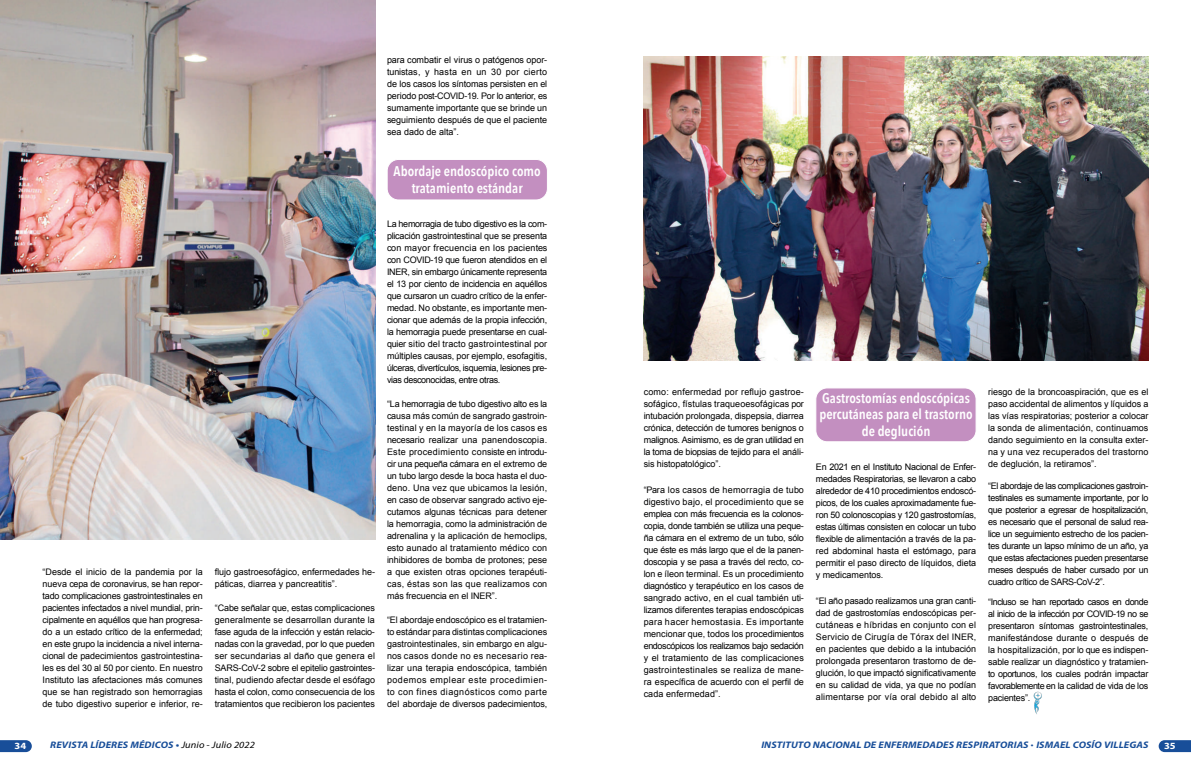
<style>
.page{position:relative;width:1191px;height:766px;background:#fff}
.page>*{position:absolute;margin:0;border:0;box-sizing:border-box;transform-origin:0 0}
.t1{font:600 14px/16.8px "Avenir Next Condensed";color:#fff;text-align:center}
.t2{font:italic 700 9.5px "Myriad Pro";letter-spacing:.01em;color:#184e99;scale:1.1 1}
.t3{font:700 9.5px "Myriad Pro";color:#fff;scale:1.1 1}
.t4{font:9px/12px "Arial";letter-spacing:-.005em;color:#000001;text-align:justify}
.s1{font-weight:400;color:#000001}
.s2{font-family:"Helvetica Neue LT Std";font-weight:900;font-style:normal;font-stretch:condensed}
</style>
<div class="page">
<div style="left:816px;top:388px;width:160px;height:53px;background:#c38fc0;border-radius:11px"></div>
<div style="left:815px;top:388px;width:161px;height:54px;border:1px solid #fff;border-radius:11px"></div>
<div style="left:387px;top:159px;width:160px;height:41px;background:#c38fc0;border-radius:11px"></div>
<div style="left:387px;top:159px;width:160px;height:41px;border:1px solid #fff;border-radius:11px"></div>
<svg style="left:1158px;top:740px;width:33px;height:11px"></svg>
<svg style="left:0;top:740px;width:32px;height:11px"></svg>
<img style="left:643px;top:57px;width:505px;height:303px">
<img style="left:0;top:0;width:375px;height:539px">
<img style="left:1033px;top:691px;width:9px;height:23px">
<p class="t4" style="left:43px;top:565px;width:162px">“Desde el inicio de la pandemia por la nueva cepa de coronavirus, se han repor&shy;tado complicaciones gastrointestinales en pacientes infectados a nivel mundial, prin&shy;cipalmente en aquéllos que han progresa&shy;do a un estado crítico de la enfermedad; en este grupo la incidencia a nivel interna&shy;cional de padecimientos gastrointestina&shy;les es del 30 al 50 por ciento. En nuestro Instituto las afectaciones más comunes que se han registrado son hemorragias de tubo digestivo superior e inferior, re-</p>
<p class="t4" style="left:215px;top:565px;width:162px">flujo gastroesofágico, enfermedades he&shy;páticas, diarrea y pancreatitis”.</p>
<p class="t4" style="left:215px;top:601px;width:162px">“Cabe señalar que, estas complicaciones generalmente se desarrollan durante la fase aguda de la infección y están relacio&shy;nadas con la gravedad, por lo que pueden ser secundarias al daño que genera el SARS-CoV-2 sobre el epitelio gastrointes&shy;tinal, pudiendo afectar desde el esófago hasta el colon, como consecuencia de los tratamientos que recibieron los pacientes</p>
<p class="t4" style="left:387px;top:54px;width:162px">para combatir el virus o patógenos opor&shy;tunistas, y hasta en un 30 por cierto de los casos los síntomas persisten en el periodo post-COVID-19. Por lo anterior, es sumamente importante que se brinde un seguimiento después de que el paciente sea dado de alta”.</p>
<h1 class="t1" style="left:393px;top:162px;width:149px">Abordaje endoscópico como tratamiento estándar</h1>
<p class="t4" style="left:387px;top:218px;width:162px">La hemorragia de tubo digestivo es la com&shy;plicación gastrointestinal que se presenta con mayor frecuencia en los pacientes con COVID-19 que fueron atendidos en el INER, sin embargo únicamente representa el 13 por ciento de incidencia en aquéllos que cursaron un cuadro crítico de la enfer&shy;medad. No obstante, es importante men&shy;cionar que además de la propia infección, la hemorragia puede presentarse en cual&shy;quier sitio del tracto gastrointestinal por múltiples causas, por ejemplo, esofagitis, úlceras, divertículos, isquemia, lesiones pre&shy;vias desconocidas, entre otras.</p>
<p class="t4" style="left:387px;top:398px;width:162px">“La hemorragia de tubo digestivo alto es la causa más común de sangrado gastroin&shy;testinal y en la mayoría de los casos es necesario realizar una panendoscopia.<br>Este procedimiento consiste en introdu&shy;cir una pequeña cámara en el extremo de un tubo largo desde la boca hasta el duo&shy;deno. Una vez que ubicamos la lesión, en caso de observar sangrado activo eje&shy;cutamos algunas técnicas para detener la hemorragia, como la administración de adrenalina y la aplicación de hemoclips, esto aunado al tratamiento médico con inhibidores de bomba de protones; pese a que existen otras opciones terapéuti&shy;cas, éstas son las que realizamos con más frecuencia en el INER”.</p>
<p class="t4" style="left:387px;top:614px;width:162px">“El abordaje endoscópico es el tratamien&shy;to estándar para distintas complicaciones gastrointestinales, sin embargo en algu&shy;nos casos donde no es necesario rea&shy;lizar una terapia endoscópica, también podemos emplear este procedimien&shy;to con fines diagnósticos como parte del abordaje de diversos padecimientos,</p>
<p class="t4" style="left:643px;top:386px;width:162px">como: enfermedad por reflujo gastroe&shy;sofágico, fístulas traqueoesofágicas por intubación prolongada, dispepsia, diarrea crónica, detección de tumores benignos o malignos. Asimismo, es de gran utilidad en la toma de biopsias de tejido para el análi&shy;sis histopatológico”.</p>
<p class="t4" style="left:643px;top:484px;width:162px">“Para los casos de hemorragia de tubo digestivo bajo, el procedimiento que se emplea con más frecuencia es la colonos&shy;copia, donde también se utiliza una peque&shy;ña cámara en el extremo de un tubo, sólo que éste es más largo que el de la panen&shy;doscopia y se pasa a través del recto, co&shy;lon e íleon terminal. Es un procedimiento diagnóstico y terapéutico en los casos de sangrado activo, en el cual también uti&shy;lizamos diferentes terapias endoscópicas para hacer hemostasia. Es importante mencionar que, todos los procedimientos endoscópicos los realizamos bajo sedación y el tratamiento de las complicaciones gastrointestinales se realiza de mane&shy;ra específica de acuerdo con el perfil de cada enfermedad”.</p>
<h1 class="t1" style="left:819px;top:389px;width:155px">Gastrostomías endoscópicas percutáneas para el trastorno de deglución</h1>
<p class="t4" style="left:816px;top:461px;width:162px">En 2021 en el Instituto Nacional de Enfer&shy;medades Respiratorias, se llevaron a cabo alrededor de 410 procedimientos endoscó&shy;picos, de los cuales aproximadamente fue&shy;ron 50 colonoscopias y 120 gastrostomías, estas últimas consisten en colocar un tubo flexible de alimentación a través de la pa&shy;red abdominal hasta el estómago, para permitir el paso directo de líquidos, dieta y medicamentos.</p>
<p class="t4" style="left:816px;top:595px;width:162px">“El año pasado realizamos una gran canti&shy;dad de gastrostomías endoscópicas per&shy;cutáneas e híbridas en conjunto con el Servicio de Cirugía de Tórax del INER, en pacientes que debido a la intubación prolongada presentaron trastorno de de&shy;glución, lo que impactó significativamente en su calidad de vida, ya que no podían alimentarse por vía oral debido al alto</p>
<p class="t4" style="left:988px;top:386px;width:162px">riesgo de la broncoaspiración, que es el paso accidental de alimentos y líquidos a las vías respiratorias; posterior a colocar la sonda de alimentación, continuamos dando seguimiento en la consulta exter&shy;na y una vez recuperados del trastorno de deglución, la retiramos”.</p>
<p class="t4" style="left:988px;top:480px;width:162px">“El abordaje de las complicaciones gastroin&shy;testinales es sumamente importante, por lo que posterior a egresar de hospitalización, es necesario que el personal de salud rea&shy;lice un seguimiento estrecho de los pacien&shy;tes durante un lapso mínimo de un año, ya que estas afectaciones pueden presentarse meses después de haber cursado por un cuadro crítico de SARS-CoV-2”.</p>
<p class="t4" style="left:988px;top:596px;width:162px">“Incluso se han reportado casos en donde al inicio de la infección por COVID-19 no se presentaron síntomas gastrointestinales, manifestándose durante o después de la hospitalización, por lo que es indispen&shy;sable realizar un diagnóstico y tratamien&shy;to oportunos, los cuales podrán impactar favorablemente en la calidad de vida de los pacientes”.</p>
<p class="t3" style="left:15px;top:739px;width:12px">34</p>
<p class="t2" style="left:50px;top:738px;width:188px">REVISTA LÍDERES MÉDICOS • <span class="s1">Junio - Julio 2022</span></p>
<p class="t2" style="left:761px;top:738px;width:353px">INSTITUTO NACIONAL DE ENFERMEDADES RESPIRATORIAS <span class="s2">·</span> ISMAEL COSÍO VILLEGAS</p>
<p class="t3" style="left:1164px;top:739px;width:12px">35</p>
</div>
